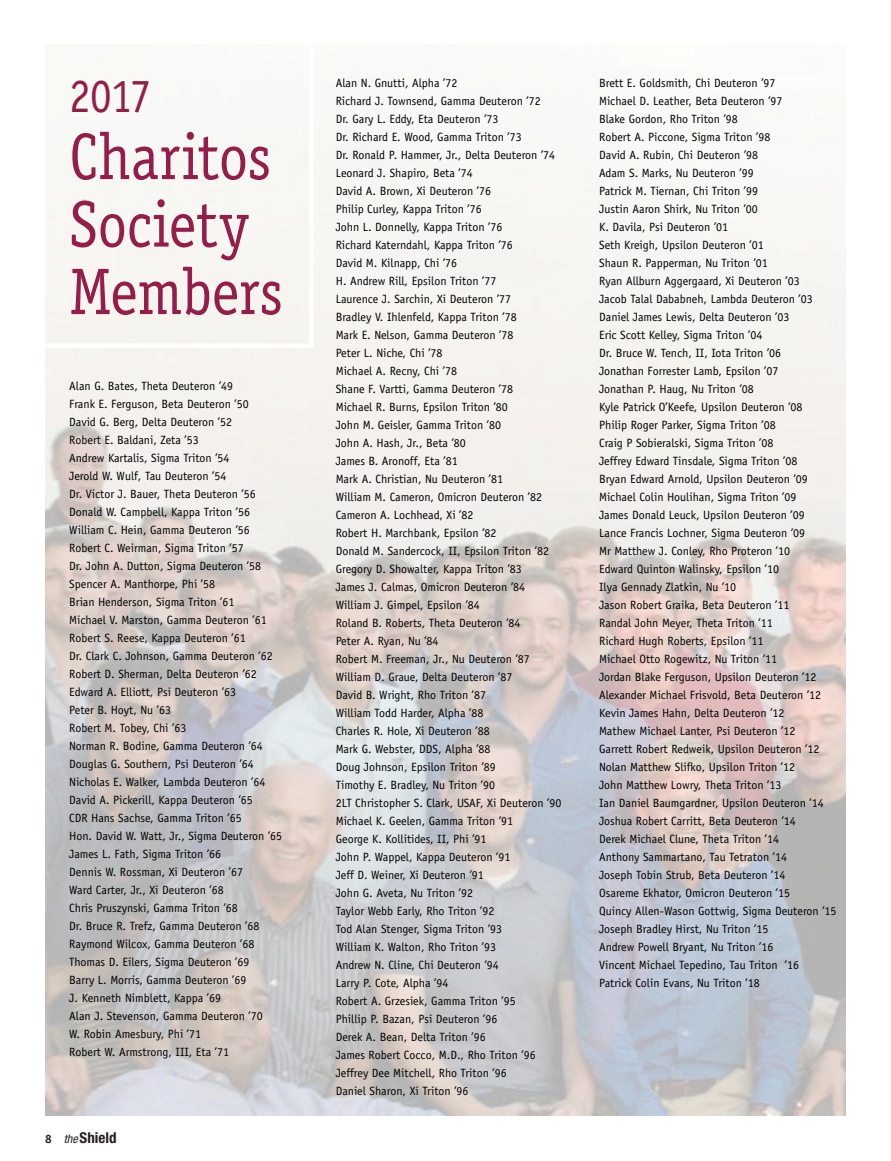
<style>
.page{position:relative;width:891px;height:1161px;background:#fff}
.page>*{position:absolute;margin:0;border:0;box-sizing:border-box;transform-origin:0 0}
.t1{font:66px/67.5px "Officina Serif";letter-spacing:-.005em;color:#951d4a;scale:.9 1}
.t2{font:48px "Officina Serif";color:#951d4a;scale:.9 1}
.t3{font:700 condensed 15px "Helvetica Neue";color:#231f20}
.t4{font:12px/18px "Officina Sans";color:#000}
.s1{font-family:"Officina Sans";font-stretch:normal;font-size:12px}
.s2{font-weight:400;font-style:italic;font-size:12px}
</style>
<div class="page">
<h2 class="t2" style="left:69px;top:67px;width:93px">2017</h2>
<h1 class="t1" style="left:69px;top:123px;width:239px">Charitos<br>Society<br>Members</h1>
<p class="t4" style="left:69px;top:377px;width:214px">Alan G. Bates, Theta Deuteron ’49<br>Frank E. Ferguson, Beta Deuteron ’50<br>David G. Berg, Delta Deuteron ’52<br>Robert E. Baldani, Zeta ’53<br>Andrew Kartalis, Sigma Triton ’54<br>Jerold W. Wulf, Tau Deuteron ’54<br>Dr. Victor J. Bauer, Theta Deuteron ’56<br>Donald W. Campbell, Kappa Triton ’56<br>William C. Hein, Gamma Deuteron ’56<br>Robert C. Weirman, Sigma Triton ’57<br>Dr. John A. Dutton, Sigma Deuteron ’58<br>Spencer A. Manthorpe, Phi ’58<br>Brian Henderson, Sigma Triton ’61<br>Michael V. Marston, Gamma Deuteron ’61<br>Robert S. Reese, Kappa Deuteron ’61<br>Dr. Clark C. Johnson, Gamma Deuteron ’62<br>Robert D. Sherman, Delta Deuteron ’62<br>Edward A. Elliott, Psi Deuteron ’63<br>Peter B. Hoyt, Nu ’63<br>Robert M. Tobey, Chi ’63<br>Norman R. Bodine, Gamma Deuteron ’64<br>Douglas G. Southern, Psi Deuteron ’64<br>Nicholas E. Walker, Lambda Deuteron ’64<br>David A. Pickerill, Kappa Deuteron ’65<br>CDR Hans Sachse, Gamma Triton ’65<br>Hon. David W. Watt, Jr., Sigma Deuteron ’65<br>James L. Fath, Sigma Triton ’66<br>Dennis W. Rossman, Xi Deuteron ’67<br>Ward Carter, Jr., Xi Deuteron ’68<br>Chris Pruszynski, Gamma Triton ’68<br>Dr. Bruce R. Trefz, Gamma Deuteron ’68<br>Raymond Wilcox, Gamma Deuteron ’68<br>Thomas D. Eilers, Sigma Deuteron ’69<br>Barry L. Morris, Gamma Deuteron ’69<br>J. Kenneth Nimblett, Kappa ’69<br>Alan J. Stevenson, Gamma Deuteron ’70<br>W. Robin Amesbury, Phi ’71<br>Robert W. Armstrong, III, Eta ’71</p>
<p class="t3" style="left:45px;top:1128px;width:73px"><span class="s1">8</span> <span class="s2">the</span> Shield</p>
<p class="t4" style="left:336px;top:74px;width:227px">Alan N. Gnutti, Alpha ’72<br>Richard J. Townsend, Gamma Deuteron ’72<br>Dr. Gary L. Eddy, Eta Deuteron ’73<br>Dr. Richard E. Wood, Gamma Triton ’73<br>Dr. Ronald P. Hammer, Jr., Delta Deuteron ’74<br>Leonard J. Shapiro, Beta ’74<br>David A. Brown, Xi Deuteron ’76<br>Philip Curley, Kappa Triton ’76<br>John L. Donnelly, Kappa Triton ’76<br>Richard Katerndahl, Kappa Triton ’76<br>David M. Kilnapp, Chi ’76<br>H. Andrew Rill, Epsilon Triton ’77<br>Laurence J. Sarchin, Xi Deuteron ’77<br>Bradley V. Ihlenfeld, Kappa Triton ’78<br>Mark E. Nelson, Gamma Deuteron ’78<br>Peter L. Niche, Chi ’78<br>Michael A. Recny, Chi ’78<br>Shane F. Vartti, Gamma Deuteron ’78<br>Michael R. Burns, Epsilon Triton ’80<br>John M. Geisler, Gamma Triton ’80<br>John A. Hash, Jr., Beta ’80<br>James B. Aronoff, Eta ’81<br>Mark A. Christian, Nu Deuteron ’81<br>William M. Cameron, Omicron Deuteron ’82<br>Cameron A. Lochhead, Xi ’82<br>Robert H. Marchbank, Epsilon ’82<br>Donald M. Sandercock, II, Epsilon Triton ’82<br>Gregory D. Showalter, Kappa Triton ’83<br>James J. Calmas, Omicron Deuteron ’84<br>William J. Gimpel, Epsilon ’84<br>Roland B. Roberts, Theta Deuteron ’84<br>Peter A. Ryan, Nu ’84<br>Robert M. Freeman, Jr., Nu Deuteron ’87<br>William D. Graue, Delta Deuteron ’87<br>David B. Wright, Rho Triton ’87<br>William Todd Harder, Alpha ’88<br>Charles R. Hole, Xi Deuteron ’88<br>Mark G. Webster, DDS, Alpha ’88<br>Doug Johnson, Epsilon Triton ’89<br>Timothy E. Bradley, Nu Triton ’90<br>2LT Christopher S. Clark, USAF, Xi Deuteron ’90<br>Michael K. Geelen, Gamma Triton ’91<br>George K. Kollitides, II, Phi ’91<br>John P. Wappel, Kappa Deuteron ’91<br>Jeff D. Weiner, Xi Deuteron ’91<br>John G. Aveta, Nu Triton ’92<br>Taylor Webb Early, Rho Triton ’92<br>Tod Alan Stenger, Sigma Triton ’93<br>William K. Walton, Rho Triton ’93<br>Andrew N. Cline, Chi Deuteron ’94<br>Larry P. Cote, Alpha ’94<br>Robert A. Grzesiek, Gamma Triton ’95<br>Phillip P. Bazan, Psi Deuteron ’96<br>Derek A. Bean, Delta Triton ’96<br>James Robert Cocco, M.D., Rho Triton ’96<br>Jeffrey Dee Mitchell, Rho Triton ’96<br>Daniel Sharon, Xi Triton ’96</p>
<p class="t4" style="left:599px;top:74px;width:239px">Brett E. Goldsmith, Chi Deuteron ’97<br>Michael D. Leather, Beta Deuteron ’97<br>Blake Gordon, Rho Triton ’98<br>Robert A. Piccone, Sigma Triton ’98<br>David A. Rubin, Chi Deuteron ’98<br>Adam S. Marks, Nu Deuteron ’99<br>Patrick M. Tiernan, Chi Triton ’99<br>Justin Aaron Shirk, Nu Triton ’00<br>K. Davila, Psi Deuteron ’01<br>Seth Kreigh, Upsilon Deuteron ’01<br>Shaun R. Papperman, Nu Triton ’01<br>Ryan Allburn Aggergaard, Xi Deuteron ’03<br>Jacob Talal Dababneh, Lambda Deuteron ’03<br>Daniel James Lewis, Delta Deuteron ’03<br>Eric Scott Kelley, Sigma Triton ’04<br>Dr. Bruce W. Tench, II, Iota Triton ’06<br>Jonathan Forrester Lamb, Epsilon ’07<br>Jonathan P. Haug, Nu Triton ’08<br>Kyle Patrick O’Keefe, Upsilon Deuteron ’08<br>Philip Roger Parker, Sigma Triton ’08<br>Craig P Sobieralski, Sigma Triton ’08<br>Jeffrey Edward Tinsdale, Sigma Triton ’08<br>Bryan Edward Arnold, Upsilon Deuteron ’09<br>Michael Colin Houlihan, Sigma Triton ’09<br>James Donald Leuck, Upsilon Deuteron ’09<br>Lance Francis Lochner, Sigma Deuteron ’09<br>Mr Matthew J. Conley, Rho Proteron ’10<br>Edward Quinton Walinsky, Epsilon ’10<br>Ilya Gennady Zlatkin, Nu ’10<br>Jason Robert Graika, Beta Deuteron ’11<br>Randal John Meyer, Theta Triton ’11<br>Richard Hugh Roberts, Epsilon ’11<br>Michael Otto Rogewitz, Nu Triton ’11<br>Jordan Blake Ferguson, Upsilon Deuteron ’12<br>Alexander Michael Frisvold, Beta Deuteron ’12<br>Kevin James Hahn, Delta Deuteron ’12<br>Mathew Michael Lanter, Psi Deuteron ’12<br>Garrett Robert Redweik, Upsilon Deuteron ’12<br>Nolan Matthew Slifko, Upsilon Triton ’12<br>John Matthew Lowry, Theta Triton ’13<br>Ian Daniel Baumgardner, Upsilon Deuteron ’14<br>Joshua Robert Carritt, Beta Deuteron ’14<br>Derek Michael Clune, Theta Triton ’14<br>Anthony Sammartano, Tau Tetraton ’14<br>Joseph Tobin Strub, Beta Deuteron ’14<br>Osareme Ekhator, Omicron Deuteron ’15<br>Quincy Allen-Wason Gottwig, Sigma Deuteron ’15<br>Joseph Bradley Hirst, Nu Triton ’15<br>Andrew Powell Bryant, Nu Triton ’16<br>Vincent Michael Tepedino, Tau Triton ’16<br>Patrick Colin Evans, Nu Triton ’18</p>
</div>
